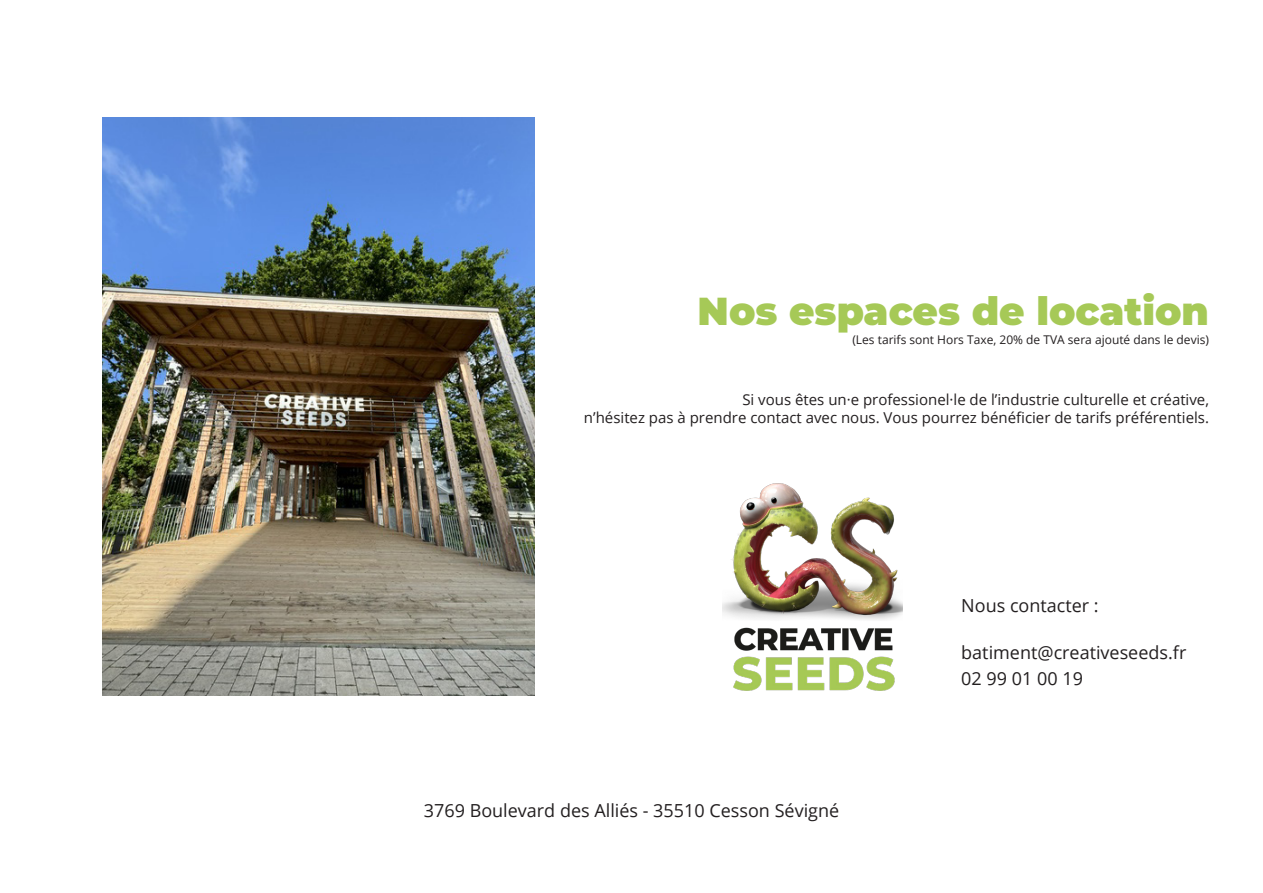
<style>
.page{position:relative;width:1263px;height:893px;background:#fff}
.page>*{position:absolute;margin:0;border:0;box-sizing:border-box;transform-origin:0 0}
.petit_titrage{font:900 39px "Montserrat";color:#a6c957}
.texte_de_labeur{font:18px "Open Sans";color:#231f20}
.texte_de_labeur-2{font:15px/18px "Open Sans";color:#231f20;text-align:right}
.texte_de_labeur-3{font:12px "Open Sans";color:#231f20}
</style>
<div class="page">
<img style="left:103px;top:118px;width:431px;height:577px">
<img style="left:723px;top:483px;width:179px;height:208px">
<p class="petit_titrage" style="left:698px;top:282px;width:513px">Nos espaces de location</p>
<p class="texte_de_labeur-3" style="left:852px;top:331px;width:358px">(Les tarifs sont Hors Taxe, 20% de TVA sera ajouté dans le devis)</p>
<p class="texte_de_labeur-2" style="left:584px;top:390px;width:626px">Si vous êtes un·e professionel·le de l’industrie culturelle et créative,<br>n’hésitez pas à prendre contact avec nous. Vous pourrez bénéficier de tarifs préférentiels.</p>
<p class="texte_de_labeur" style="left:424px;top:799px;width:417px">3769 Boulevard des Alliés - 35510 Cesson Sévigné</p>
<p class="texte_de_labeur" style="left:961px;top:593px;width:139px">Nous contacter :</p>
<p class="texte_de_labeur" style="left:961px;top:640px;width:227px">batiment@creativeseeds.fr</p>
<p class="texte_de_labeur" style="left:961px;top:666px;width:123px">02 99 01 00 19</p>
</div>
